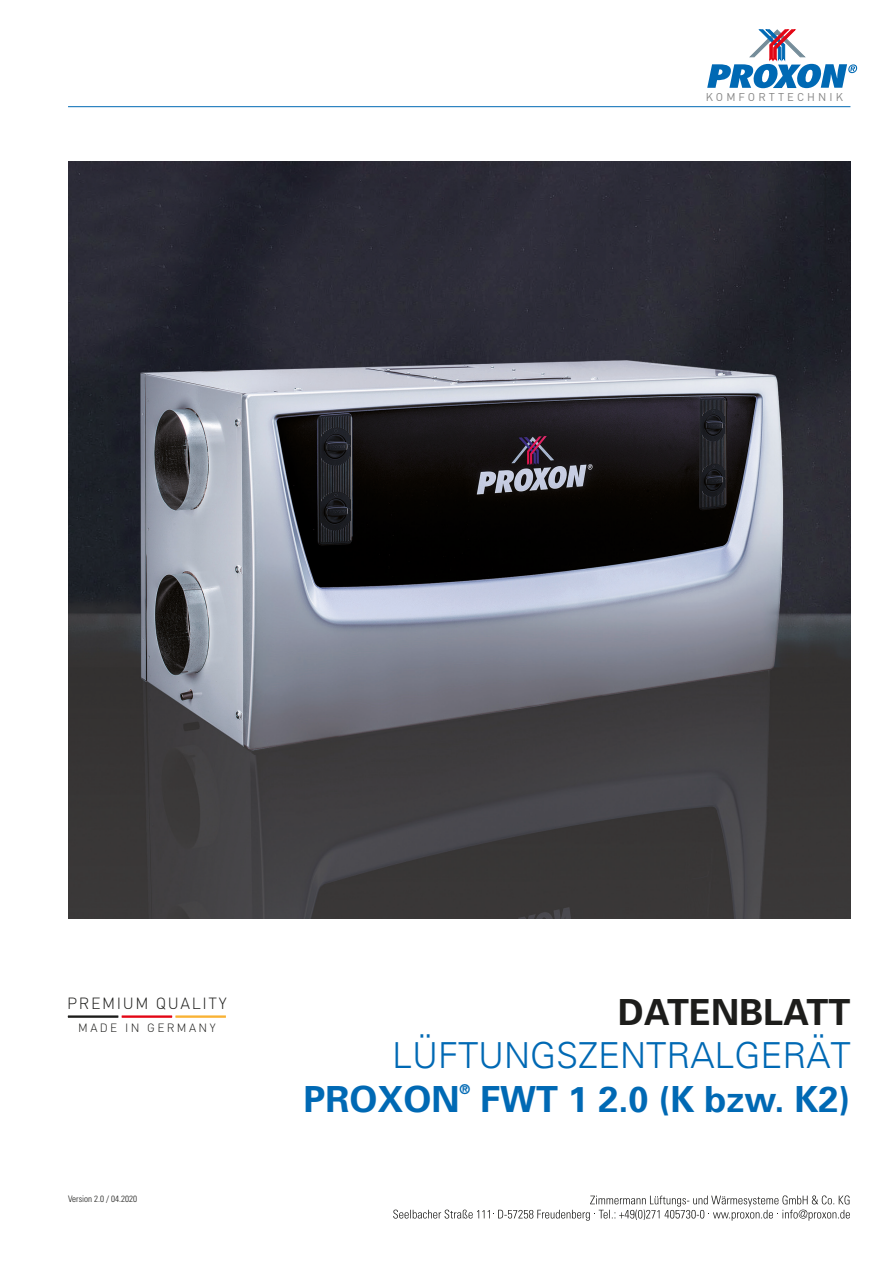
<style>
.page{position:relative;width:893px;height:1263px;background:#fff}
.page>*{position:absolute;margin:0;border:0;box-sizing:border-box;transform-origin:0 0}
.t1{font:700 36px "Univers";color:#0069b4}
.t2{font:300 36px "Univers";color:#0069b4}
.t3{font:700 36px "Univers";color:#1d1d1b}
.t4{font:300 16.05px "DIN";letter-spacing:.1em;color:#1d1d1b}
.t5{font:700 13.5px "Univers";color:#0069b4}
.t6{font:300 11.85px "DIN";letter-spacing:.2em;color:#1d1d1b}
.t7{font:11.25px "DIN";letter-spacing:.27em;color:#878787}
.t8{font:300 condensed 9px "Univers";color:#1d1d1b}
</style>
<div class="page">
<svg style="left:707px;top:30px;width:150px;height:58px"></svg>
<hr style="left:68px;top:106px;width:782px;height:1px;background:#0069b4">
<img style="left:68px;top:162px;width:782px;height:756px">
<hr style="left:68px;top:1015px;width:50px;height:3px;background:#1d1d1b">
<hr style="left:122px;top:1015px;width:50px;height:3px;background:#e30614">
<hr style="left:175px;top:1015px;width:51px;height:3px;background:#f9b234">
<svg style="left:393px;top:1195px;width:457px;height:26px"></svg>
<p class="t7" style="left:706px;top:89px;width:139px">KOMFORTTECHNIK</p>
<p class="t4" style="left:67px;top:994px;width:161px">PREMIUM QUALITY</p>
<p class="t6" style="left:78px;top:1020px;width:139px">MADE IN GERMANY</p>
<p class="t8" style="left:68px;top:1193px;width:71px">Version 2.0 / 04.2020</p>
<p class="t3" style="left:618px;top:989px;width:234px">DATENBLATT</p>
<p class="t2" style="left:392px;top:1034px;width:460px">LÜFTUNGSZENTRALGERÄT</p>
<p class="t1" style="left:303px;top:1076px;width:158px">PROXON</p>
<p class="t5" style="left:459px;top:1080px;width:12px">®</p>
<p class="t1" style="left:480px;top:1076px;width:372px">FWT 1 2.0 (K bzw. K2)</p>
</div>
